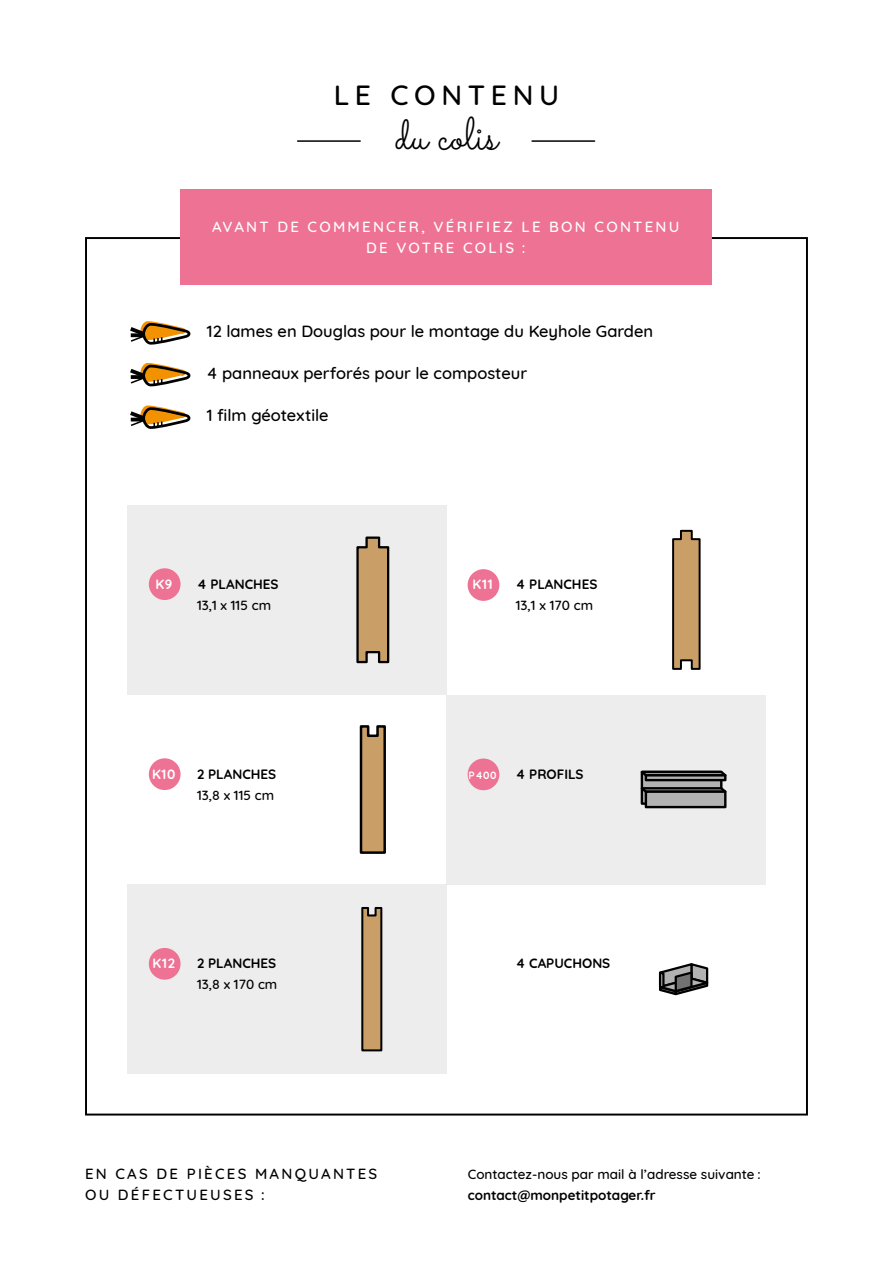
<style>
.page{position:relative;width:893px;height:1263px;background:#fff}
.page>*{position:absolute;margin:0;border:0;box-sizing:border-box;transform-origin:0 0}
.t1{font:45.75px "Sacramento";color:#000}
.t2{font:500 28.35px "Quicksand";letter-spacing:.2em;color:#000}
.t3{font:500 16.5px "Quicksand";color:#000}
.t4{font:500 15px/21px "Quicksand";letter-spacing:.15em;color:#fff;text-align:center}
.t5{font:500 15px/21px "Quicksand";letter-spacing:.15em;color:#000}
.t6{font:700 13.5px "Quicksand";color:#000}
.t7{font:500 13.5px "Quicksand";color:#000}
.t8{font:700 13.5px "Quicksand";letter-spacing:.05em;color:#fff}
.t9{font:700 10.5px "Quicksand";color:#fff}
</style>
<div class="page">
<div style="left:127px;top:505px;width:319px;height:190px;background:#ededed"></div>
<div style="left:127px;top:884px;width:319px;height:190px;background:#ededed"></div>
<div style="left:446px;top:695px;width:320px;height:189px;background:#ededed"></div>
<svg style="left:644px;top:779px;width:75px;height:23px"></svg>
<div style="left:641px;top:771px;width:81px;height:34px;border:2px solid #000"></div>
<svg style="left:640px;top:770px;width:87px;height:9px"></svg>
<div style="left:646px;top:775px;width:79px;height:5px;background:#b3b2b2"></div>
<div style="left:645px;top:774px;width:81px;height:7px;border:2px solid #000"></div>
<svg style="left:640px;top:786px;width:87px;height:9px"></svg>
<div style="left:646px;top:792px;width:79px;height:15px;background:#b3b2b2"></div>
<div style="left:645px;top:790px;width:81px;height:18px;border:2px solid #000"></div>
<svg style="left:659px;top:963px;width:49px;height:32px"></svg>
<svg style="left:672px;top:530px;width:29px;height:140px;background:#ab8a60"></svg>
<svg style="left:356px;top:536px;width:34px;height:127px;background:#a98a62"></svg>
<svg style="left:361px;top:907px;width:22px;height:145px;background:#a08159"></svg>
<svg style="left:359px;top:725px;width:27px;height:129px;background:#9d7e57"></svg>
<div style="left:180px;top:189px;width:531px;height:96px;background:#ee7293"></div>
<hr style="left:298px;top:140px;width:62px;height:2px;background:#000">
<hr style="left:532px;top:140px;width:63px;height:2px;background:#000">
<div style="left:149px;top:568px;width:32px;height:32px;background:#ee7293;border-radius:50%"></div>
<div style="left:149px;top:948px;width:32px;height:32px;background:#ee7293;border-radius:50%"></div>
<div style="left:468px;top:569px;width:31px;height:32px;background:#ee7293;border-radius:50%"></div>
<div style="left:468px;top:758px;width:31px;height:32px;background:#ee7293;border-radius:50%"></div>
<div style="left:149px;top:758px;width:32px;height:32px;background:#ee7293;border-radius:50%"></div>
<svg style="left:130px;top:321px;width:61px;height:24px"></svg>
<svg style="left:130px;top:363px;width:61px;height:24px"></svg>
<svg style="left:130px;top:405px;width:61px;height:24px"></svg>
<h2 class="t2" style="left:334px;top:72px;width:227px">LE CONTENU</h2>
<h1 class="t1" style="left:395px;top:106px;width:104px">du colis</h1>
<p class="t4" style="left:212px;top:214px;width:469px">AVANT DE COMMENCER, VÉRIFIEZ LE BON CONTENU<br>DE VOTRE COLIS :</p>
<p class="t3" style="left:180px;top:318px;width:475px">• 12 lames en Douglas pour le montage du Keyhole Garden</p>
<p class="t3" style="left:180px;top:360px;width:349px">• 4 panneaux perforés pour le composteur</p>
<p class="t3" style="left:180px;top:402px;width:150px">• 1 film géotextile</p>
<p class="t8" style="left:155px;top:573px;width:18px">K9</p>
<p class="t6" style="left:197px;top:573px;width:83px">4 PLANCHES</p>
<p class="t7" style="left:197px;top:595px;width:76px">13,1 x 115 cm</p>
<p class="t8" style="left:473px;top:573px;width:22px">K11</p>
<p class="t6" style="left:516px;top:573px;width:83px">4 PLANCHES</p>
<p class="t7" style="left:516px;top:595px;width:79px">13,1 x 170 cm</p>
<p class="t6" style="left:197px;top:763px;width:81px">2 PLANCHES</p>
<p class="t7" style="left:197px;top:784px;width:79px">13,8 x 115 cm</p>
<p class="t8" style="left:152px;top:763px;width:25px">K10</p>
<p class="t9" style="left:468px;top:766px;width:30px">P400</p>
<p class="t6" style="left:516px;top:763px;width:69px">4 PROFILS</p>
<p class="t8" style="left:153px;top:952px;width:24px">K12</p>
<p class="t6" style="left:197px;top:952px;width:81px">2 PLANCHES</p>
<p class="t7" style="left:197px;top:974px;width:82px">13,8 x 170 cm</p>
<p class="t6" style="left:516px;top:952px;width:96px">4 CAPUCHONS</p>
<p class="t5" style="left:85px;top:1161px;width:294px">EN CAS DE PIÈCES MANQUANTES<br>OU DÉFECTUEUSES :</p>
<p class="t7" style="left:468px;top:1163px;width:294px">Contactez-nous par mail à l’adresse suivante :</p>
<p class="t6" style="left:468px;top:1184px;width:189px">contact@monpetitpotager.fr</p>
</div>
